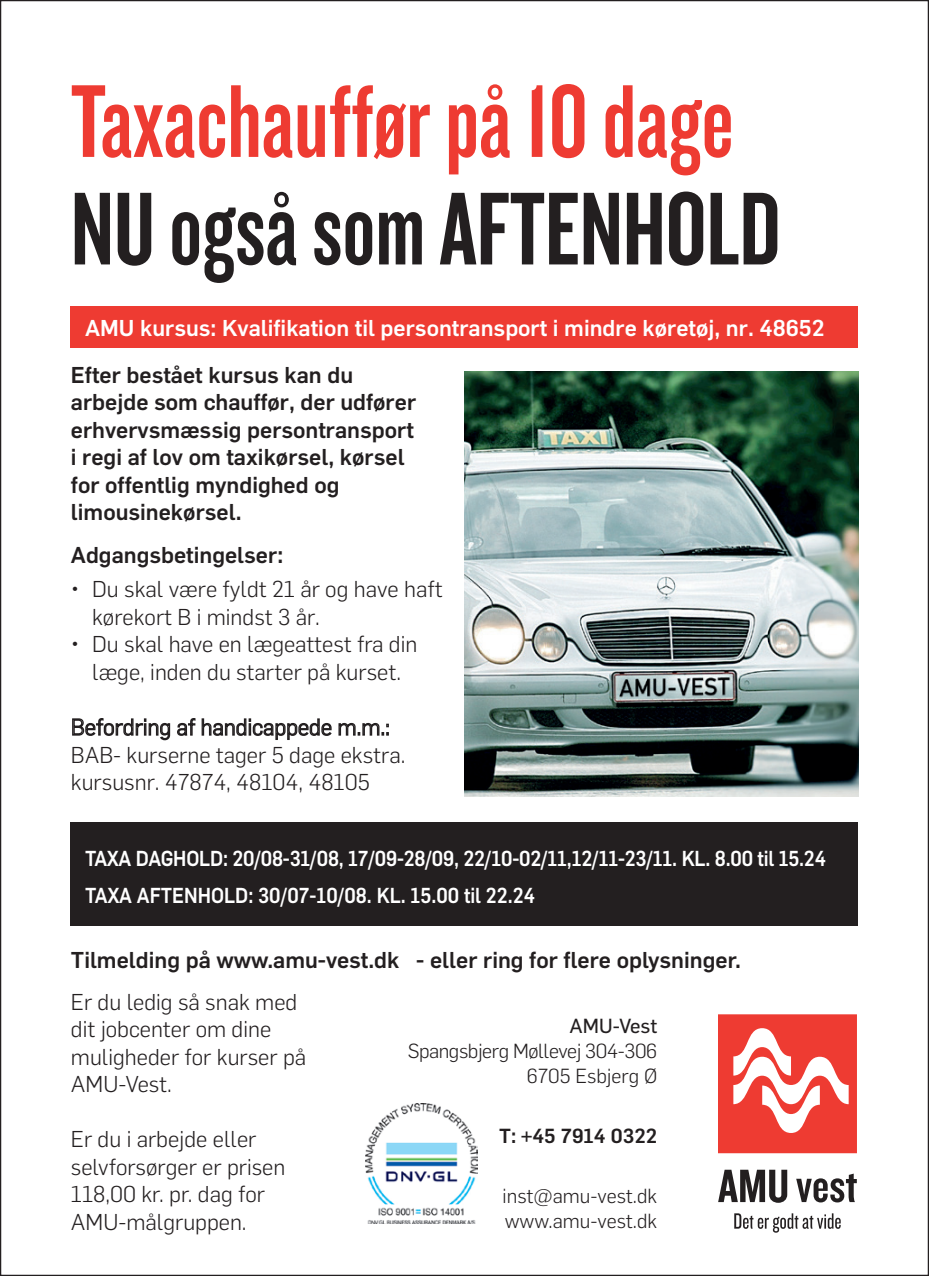
<style>
.page{position:relative;width:929px;height:1276px;background:#fff}
.page>*{position:absolute;margin:0;border:0;box-sizing:border-box;transform-origin:0 0}
.t1{font:107.5px "Knockout 48 Featherweight";color:#ee3b32}
.t2{font:107.5px "Knockout 48 Featherweight";color:#231f20}
.t3{font:300 22.5px/27.5px "Flama";color:#231f20}
.t4{font:500 22.5px/27.5px "Flama";color:#231f20}
.t5{font:500 22.5px "Flama";color:#fff}
.t6{font:500 21.25px/37px "Flama";letter-spacing:-.01em;color:#fff;scale:.9 1}
.t7{font:300 20px/25px "Flama";letter-spacing:-.01em;color:#231f20;text-align:right}
.t8{font:500 20px "Flama";color:#231f20}
.t9{font:20px "Flama Basic";color:#231f20}
</style>
<div class="page">
<div style="left:71px;top:306px;width:786px;height:42px;background:#ee3b32"></div>
<svg style="left:72px;top:718px;width:260px;height:23px"></svg>
<svg style="left:338px;top:722px;width:51px;height:14px"></svg>
<div style="left:71px;top:822px;width:786px;height:104px;background:#231f20"></div>
<img style="left:365px;top:1104px;width:112px;height:119px">
<svg style="left:718px;top:1014px;width:138px;height:139px"></svg>
<svg style="left:718px;top:1169px;width:69px;height:33px"></svg>
<svg style="left:796px;top:1173px;width:60px;height:29px"></svg>
<svg style="left:734px;top:1213px;width:106px;height:19px"></svg>
<img style="left:464px;top:371px;width:393px;height:426px">
<h1 class="t1" style="left:71px;top:56px;width:664px">Taxachauffør på 10 dage</h1>
<h1 class="t2" style="left:71px;top:163px;width:711px">NU også som AFTENHOLD</h1>
<p class="t5" style="left:85px;top:311px;width:741px">AMU kursus: Kvalifikation til persontransport i mindre køretøj, nr. 48652</p>
<p class="t4" style="left:71px;top:359px;width:347px">Efter bestået kursus kan du arbejde som chauffør, der udfører erhvervsmæssig persontransport i regi af lov om taxikørsel, kørsel for offentlig myndighed og limousinekørsel.</p>
<p class="t4" style="left:71px;top:539px;width:214px">Adgangsbetingelser:</p>
<p class="t3" style="left:92px;top:574px;width:352px;text-indent:-21px">• Du skal være fyldt 21 år og have haft kørekort B i mindst 3 år.</p>
<p class="t3" style="left:71px;top:629px;width:348px;text-align:center">• Du skal have en lægeattest fra din læge, inden du starter på kurset.</p>
<p class="t3" style="left:71px;top:739px;width:336px">BAB- kurserne tager 5 dage ekstra. kursusnr. 47874, 48104, 48105</p>
<p class="t6" style="left:85px;top:838px;width:824px">TAXA DAGHOLD: 20/08-31/08, 17/09-28/09, 22/10-02/11,12/11-23/11. KL. 8.00 til 15.24<br>TAXA AFTENHOLD: 30/07-10/08. KL. 15.00 til 22.24</p>
<p class="t4" style="left:71px;top:945px;width:671px">Tilmelding på www.amu-vest.dk - eller ring for flere oplysninger.</p>
<p class="t3" style="left:71px;top:986px;width:237px">Er du ledig så snak med dit jobcenter om dine muligheder for kurser på<br>AMU-Vest.</p>
<p class="t3" style="left:71px;top:1124px;width:216px">Er du i arbejde eller selvforsørger er prisen<br>118,00 kr. pr. dag for<br>AMU-målgruppen.</p>
<p class="t9" style="left:569px;top:1011px;width:89px">AMU-Vest</p>
<p class="t7" style="left:407px;top:1037px;width:251px">Spangsbjerg Møllevej 304-306<br>6705 Esbjerg Ø</p>
<p class="t8" style="left:499px;top:1121px;width:159px">T: +45 7914 0322</p>
<p class="t7" style="left:502px;top:1182px;width:156px;text-align:left">inst@amu-vest.dk www.amu-vest.dk</p>
</div>
